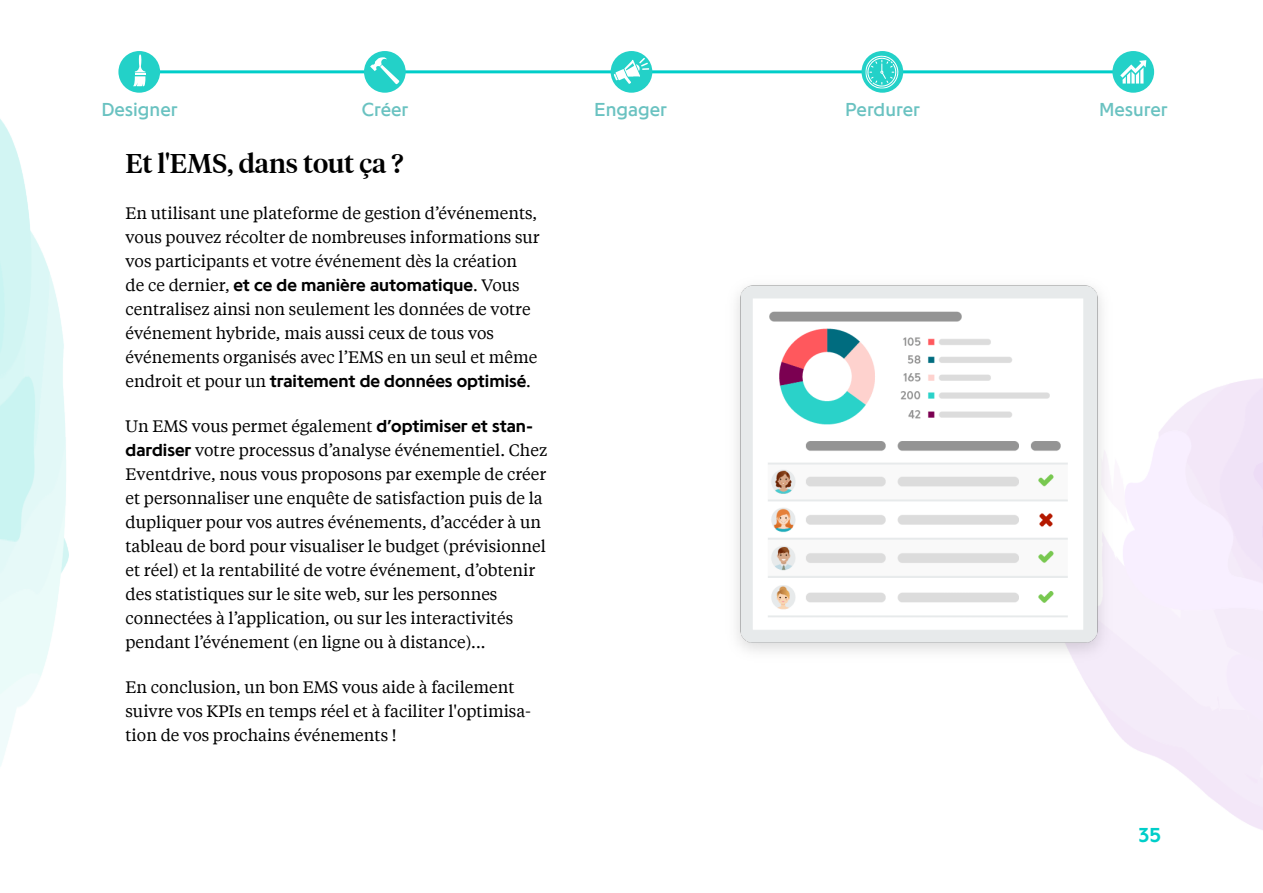
<style>
.page{position:relative;width:1263px;height:893px;background:#fff}
.page>*{position:absolute;margin:0;border:0;box-sizing:border-box;transform-origin:0 0}
.t1{font:500 27px "Tiempos Headline";color:#000}
.t2{font:700 21px "Programme";color:#00cec9}
.t3{font:19.5px "Programme";color:#6ac2c1}
.t4{font:700 18px "Programme";color:#000}
.t5{font:16.5px/24px "Tiempos Text";color:#000}
.s1{font-family:"Tiempos Text";font-weight:400;font-size:16.5px}
.s2{font-family:"Programme";font-weight:700;font-size:18px}
</style>
<div class="page">
<img style="left:736px;top:285px;width:382px;height:384px">
<hr style="left:129px;top:70px;width:1004px;height:3px;background:#00cec9">
<div style="left:118px;top:51px;width:42px;height:42px;background:#23d1c8;border-radius:50%"></div>
<svg style="left:133px;top:54px;width:12px;height:32px"></svg>
<div style="left:364px;top:51px;width:42px;height:42px;background:#23d1c8;border-radius:50%"></div>
<svg style="left:370px;top:57px;width:30px;height:27px"></svg>
<svg style="left:861px;top:51px;width:42px;height:42px"></svg>
<svg style="left:865px;top:55px;width:34px;height:34px"></svg>
<div style="left:611px;top:51px;width:41px;height:42px;background:#23d1c8;border-radius:50%"></div>
<svg style="left:614px;top:58px;width:35px;height:26px"></svg>
<div style="left:1112px;top:51px;width:42px;height:42px;background:#23d1c8;border-radius:50%"></div>
<svg style="left:1120px;top:60px;width:26px;height:24px"></svg>
<img style="left:0;top:119px;width:69px;height:647px">
<p class="t3" style="left:101px;top:97px;width:78px">Designer</p>
<p class="t3" style="left:362px;top:97px;width:48px">Créer</p>
<p class="t3" style="left:594px;top:97px;width:74px">Engager</p>
<p class="t3" style="left:845px;top:97px;width:76px">Perdurer</p>
<p class="t3" style="left:1099px;top:97px;width:70px">Mesurer</p>
<h1 class="t1" style="left:126px;top:145px;width:279px">Et l'EMS, dans tout ça ?</h1>
<p class="t5" style="left:126px;top:200px;width:416px">En utilisant une plateforme de gestion d’événements, vous pouvez récolter de nombreuses informations sur vos participants et votre événement dès la création</p>
<p class="t4" style="left:126px;top:273px;width:396px"><span class="s1">de ce dernier,</span> et ce de manière automatique<span class="s1">. Vous</span></p>
<p class="t5" style="left:126px;top:296px;width:413px">centralisez ainsi non seulement les données de votre événement hybride, mais aussi ceux de tous vos événements organisés avec l’EMS en un seul et même</p>
<p class="t4" style="left:126px;top:369px;width:407px"><span class="s1">endroit et pour un</span> traitement de données optimisé<span class="s1">.</span></p>
<p class="t5" style="left:126px;top:413px;width:423px">Un EMS vous permet également <span class="s2">d’optimiser et stan&shy;dardiser</span> votre processus d’analyse événementiel. Chez Eventdrive, nous vous proposons par exemple de créer et personnaliser une enquête de satisfaction puis de la dupliquer pour vos autres événements, d’accéder à un tableau de bord pour visualiser le budget (prévisionnel et réel) et la rentabilité de votre événement, d’obtenir des statistiques sur le site web, sur les personnes connectées à l’application, ou sur les interactivités pendant l’événement (en ligne ou à distance)...</p>
<p class="t5" style="left:126px;top:675px;width:407px">En conclusion, un bon EMS vous aide à facilement suivre vos KPIs en temps réel et à faciliter l'optimisa&shy;tion de vos prochains événements !</p>
<p class="t2" style="left:1138px;top:822px;width:24px">35</p>
</div>
